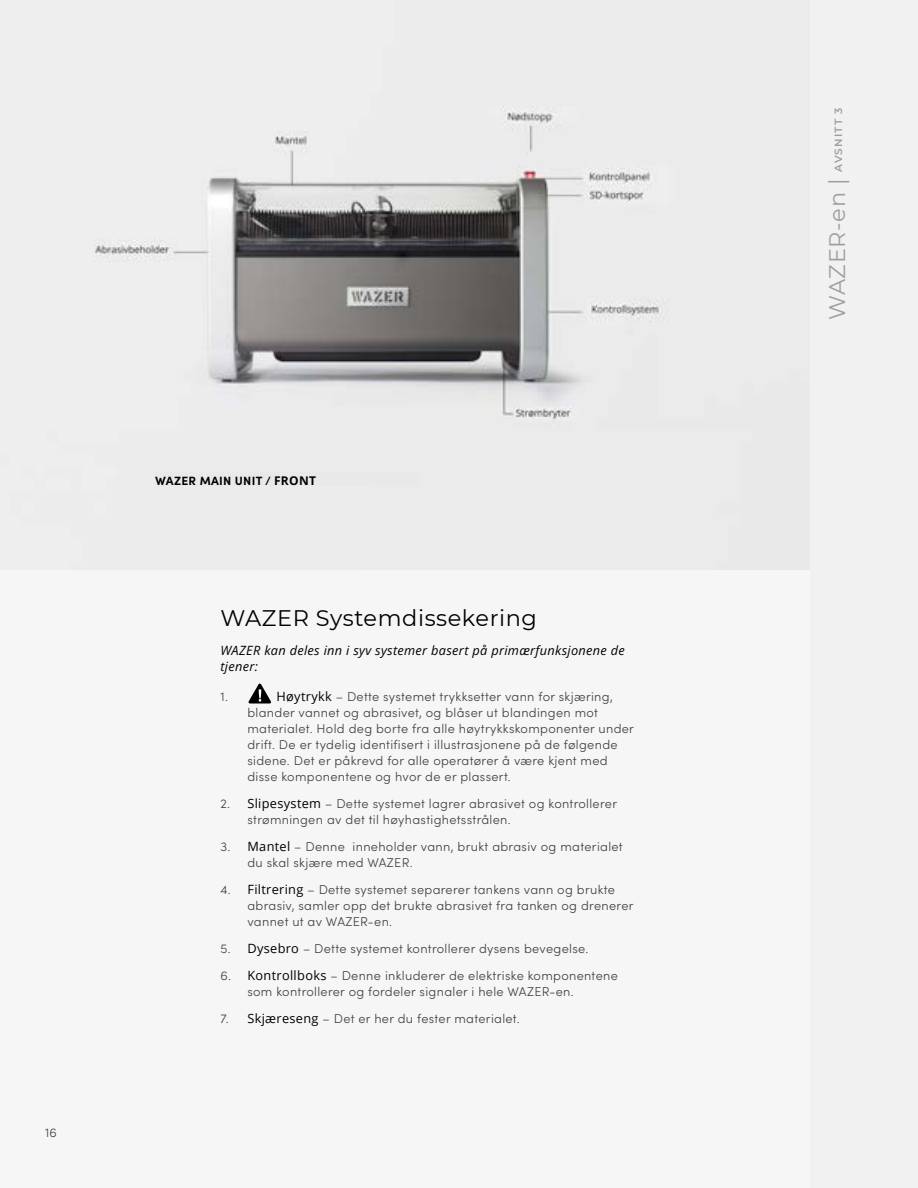
<style>
.page{position:relative;width:918px;height:1188px;background:#fff}
.page>*{position:absolute;margin:0;border:0;box-sizing:border-box;transform-origin:0 0}
.t1{font:22.5px "Montserrat";letter-spacing:.025em;color:#000}
.t2{font:22.5px "Montserrat";letter-spacing:.025em;color:#9d9fa2}
.t3{font:300 12.75px/16.2px "Sofia Pro";letter-spacing:.025em;color:#414042}
.t4{font:italic 12.75px/16.2px "Open Sans";letter-spacing:.025em;color:#000}
.t5{font:700 12px "Sofia Pro";letter-spacing:.025em;color:#000101}
.s1{font-family:"Open Sans"}
.s2{font-family:"Open Sans";font-weight:400;color:#000}
.s3{font-weight:600;font-size:10.5px}
</style>
<div class="page">
<div style="left:0;top:0;width:810px;height:1188px;background:#f6f6f6"></div>
<img style="left:93px;top:0;width:717px;height:570px">
<svg style="left:248px;top:683px;width:23px;height:20px"></svg>
<div style="left:155px;top:472px;width:263px;height:14px;background:#e9e9ea"></div>
<div style="left:810px;top:0;width:108px;height:1188px;background:#f1f1f2"></div>
<p class="t3" style="left:45px;top:1124px;width:13px">16</p>
<p class="t5" style="left:155px;top:472px;width:162px">WAZER MAIN UNIT / <span class="s1">FRONT</span></p>
<h1 class="t1" style="left:220px;top:603px;width:318px">WAZER Systemdissekering</h1>
<p class="t4" style="left:220px;top:642px;width:406px">WAZER kan deles inn i syv systemer basert på primærfunksjonene de tjener:</p>
<p class="t3" style="left:220px;top:687px;width:9px">1.</p>
<p class="t3" style="left:247px;top:687px;width:388px;text-indent:29px"><span class="s2">Høytrykk</span> – Dette systemet trykksetter vann for skjæring, blander vannet og abrasivet, og blåser ut blandingen mot materialet. Hold deg borte fra alle høytrykkskomponenter under drift. De er tydelig identifisert i illustrasjonene på de følgende sidene. Det er påkrevd for alle operatører å være kjent med disse komponentene og hvor de er plassert.</p>
<p class="t3" style="left:247px;top:795px;width:371px;text-indent:-27px">2. <span class="s2">Slipesystem</span> – Dette systemet lagrer abrasivet og kontrollerer strømningen av det til høyhastighetsstrålen.</p>
<p class="t3" style="left:247px;top:838px;width:377px;text-indent:-27px">3. <span class="s2">Mantel</span> – Denne inneholder vann, brukt abrasiv og materialet du skal skjære med WAZER.</p>
<p class="t3" style="left:247px;top:881px;width:388px;text-indent:-27px">4. <span class="s2">Filtrering</span> – Dette systemet separerer tankens vann og brukte abrasiv, samler opp det brukte abrasivet fra tanken og drenerer vannet ut av WAZER-en.</p>
<p class="t3" style="left:220px;top:940px;width:370px">5. <span class="s2">Dysebro</span> – Dette systemet kontrollerer dysens bevegelse.</p>
<p class="t3" style="left:247px;top:967px;width:372px;text-indent:-27px">6. <span class="s2">Kontrollboks</span> – Denne inkluderer de elektriske komponentene som kontrollerer og fordeler signaler i hele WAZER-en.</p>
<p class="t3" style="left:220px;top:1010px;width:301px">7. <span class="s2">Skjæreseng</span> – Det er her du fester materialet.</p>
<h1 class="t2" style="left:822px;top:320px;width:214px;rotate:-90deg">WAZER-en | <span class="s3">AVSNITT 3</span></h1>
</div>
